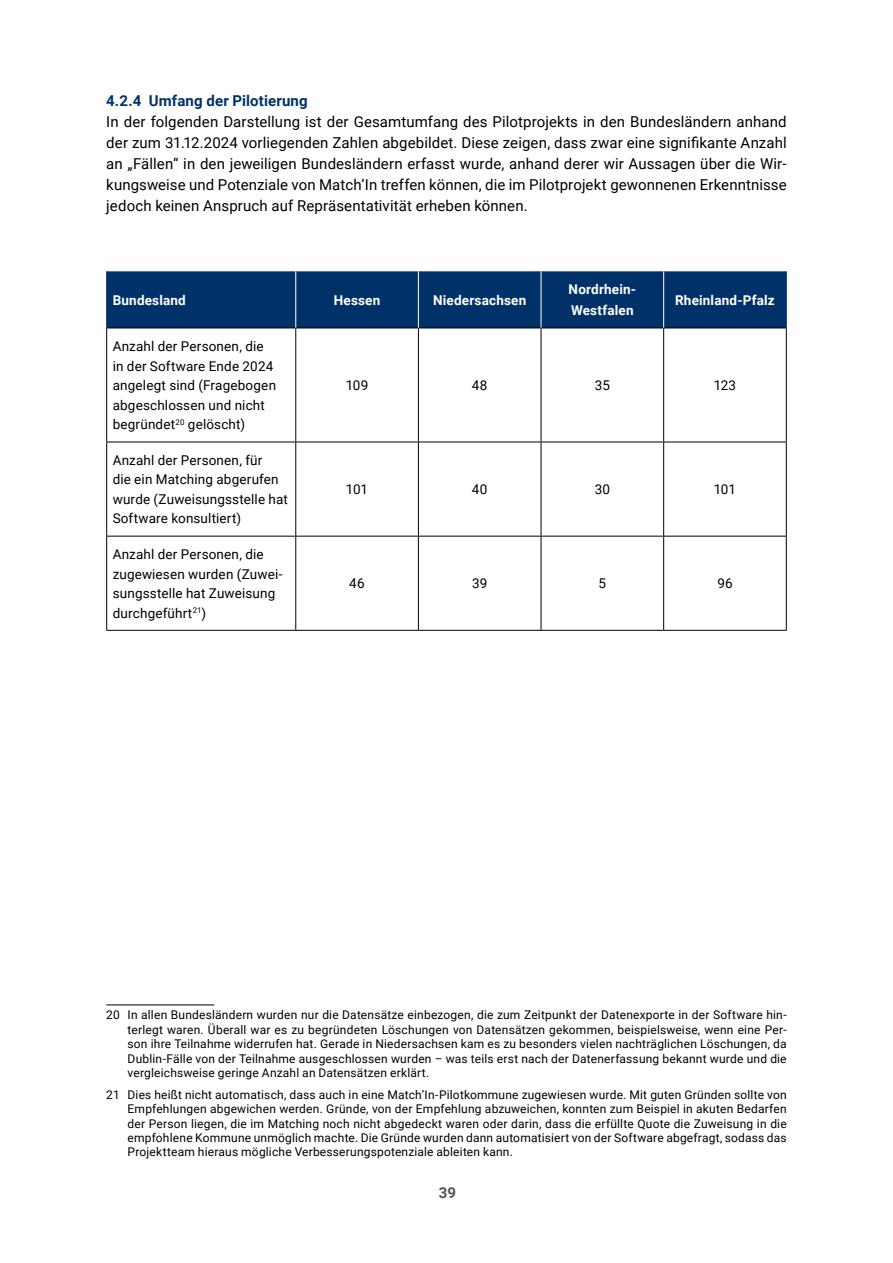
<style>
.page{position:relative;width:893px;height:1263px;background:#fff}
.page>*{position:absolute;margin:0;border:0;box-sizing:border-box;transform-origin:0 0}
.t1{font:15px/21px "Roboto";letter-spacing:.01em;color:#000;text-align:justify}
.Heading_3{font:700 15px "Roboto";letter-spacing:.01em;color:#003269}
.t2{font:700 15px "Roboto";color:#565656}
.t3{font:13.5px/19.5px "Roboto";letter-spacing:.01em;color:#000}
.t4{font:700 13.5px/21px "Roboto";letter-spacing:.015em;color:#fff}
.Footnote_text{font:12px/14.4px "Roboto";letter-spacing:.015em;color:#000;text-align:justify}
</style>
<div class="page">
<div style="left:107px;top:271px;width:679px;height:57px;background:#003269"></div>
<hr style="left:106px;top:328px;width:190px;height:1px;background:#000">
<hr style="left:106px;top:328px;width:1px;height:114px;background:#000">
<hr style="left:296px;top:328px;width:122px;height:1px;background:#000">
<hr style="left:295px;top:328px;width:1px;height:114px;background:#000">
<hr style="left:418px;top:328px;width:123px;height:1px;background:#000">
<hr style="left:418px;top:328px;width:1px;height:114px;background:#000">
<hr style="left:541px;top:328px;width:123px;height:1px;background:#000">
<hr style="left:541px;top:328px;width:1px;height:114px;background:#000">
<hr style="left:664px;top:328px;width:123px;height:1px;background:#000">
<hr style="left:663px;top:328px;width:1px;height:114px;background:#000">
<hr style="left:786px;top:328px;width:1px;height:114px;background:#000">
<hr style="left:106px;top:442px;width:190px;height:1px;background:#000">
<hr style="left:106px;top:442px;width:1px;height:94px;background:#000">
<hr style="left:296px;top:442px;width:122px;height:1px;background:#000">
<hr style="left:295px;top:442px;width:1px;height:94px;background:#000">
<hr style="left:418px;top:442px;width:123px;height:1px;background:#000">
<hr style="left:418px;top:442px;width:1px;height:94px;background:#000">
<hr style="left:541px;top:442px;width:123px;height:1px;background:#000">
<hr style="left:541px;top:442px;width:1px;height:94px;background:#000">
<hr style="left:664px;top:442px;width:123px;height:1px;background:#000">
<hr style="left:663px;top:442px;width:1px;height:94px;background:#000">
<hr style="left:786px;top:442px;width:1px;height:94px;background:#000">
<hr style="left:106px;top:536px;width:190px;height:1px;background:#000">
<hr style="left:106px;top:536px;width:1px;height:94px;background:#000">
<hr style="left:296px;top:536px;width:122px;height:1px;background:#000">
<hr style="left:295px;top:536px;width:1px;height:94px;background:#000">
<hr style="left:418px;top:536px;width:123px;height:1px;background:#000">
<hr style="left:418px;top:536px;width:1px;height:94px;background:#000">
<hr style="left:541px;top:536px;width:123px;height:1px;background:#000">
<hr style="left:541px;top:536px;width:1px;height:94px;background:#000">
<hr style="left:664px;top:536px;width:123px;height:1px;background:#000">
<hr style="left:663px;top:536px;width:1px;height:94px;background:#000">
<hr style="left:786px;top:536px;width:1px;height:94px;background:#000">
<hr style="left:106px;top:630px;width:190px;height:1px;background:#000">
<hr style="left:296px;top:630px;width:122px;height:1px;background:#000">
<hr style="left:418px;top:630px;width:123px;height:1px;background:#000">
<hr style="left:541px;top:630px;width:123px;height:1px;background:#000">
<hr style="left:664px;top:630px;width:123px;height:1px;background:#000">
<hr style="left:295px;top:271px;width:1px;height:57px;background:#fff">
<hr style="left:418px;top:271px;width:1px;height:57px;background:#fff">
<hr style="left:541px;top:271px;width:1px;height:57px;background:#fff">
<hr style="left:663px;top:271px;width:1px;height:57px;background:#fff">
<hr style="left:106px;top:271px;width:1px;height:57px;background:#003269">
<hr style="left:786px;top:271px;width:1px;height:57px;background:#003269">
<hr style="left:106px;top:1004px;width:108px;height:1px;background:#000">
<p class="Heading_3" style="left:106px;top:90px;width:203px">4.2.4 Umfang der Pilotierung</p>
<p class="t1" style="left:106px;top:111px;width:682px">In der folgenden Darstellung ist der Gesamtumfang des Pilotprojekts in den Bundesländern anhand der zum 31.12.2024 vorliegenden Zahlen abgebildet. Diese zeigen, dass zwar eine signifikante Anzahl an „Fällen“ in den jeweiligen Bundesländern erfasst wurde, anhand derer wir Aussagen über die Wir&shy;kungsweise und Potenziale von Match’In treffen können, die im Pilotprojekt gewonnenen Erkenntnisse jedoch keinen Anspruch auf Repräsentativität erheben können.</p>
<p class="t4" style="left:113px;top:289px;width:75px">Bundesland</p>
<p class="t4" style="left:334px;top:289px;width:48px">Hessen</p>
<p class="t4" style="left:433px;top:289px;width:95px">Niedersachsen</p>
<p class="t4" style="left:569px;top:278px;width:69px">Nordrhein-<br>Westfalen</p>
<p class="t4" style="left:675px;top:289px;width:101px">Rheinland-Pfalz</p>
<p class="t3" style="left:113px;top:336px;width:165px">Anzahl der Personen, die in der Software Ende 2024 angelegt sind (Fragebogen abgeschlossen und nicht begründet<sup>20</sup> gelöscht)</p>
<p class="t3" style="left:346px;top:375px;width:24px">109</p>
<p class="t3" style="left:472px;top:375px;width:17px">48</p>
<p class="t3" style="left:595px;top:375px;width:17px">35</p>
<p class="t3" style="left:714px;top:375px;width:24px">123</p>
<p class="t3" style="left:113px;top:450px;width:177px">Anzahl der Personen, für<br>die ein Matching abgerufen wurde (Zuweisungsstelle hat<br>Software konsultiert)</p>
<p class="t3" style="left:113px;top:544px;width:171px">Anzahl der Personen, die zugewiesen wurden (Zuwei&shy;sungsstelle hat Zuweisung durchgeführt<sup>21</sup>)</p>
<p class="t3" style="left:346px;top:479px;width:24px">101</p>
<p class="t3" style="left:472px;top:479px;width:17px">40</p>
<p class="t3" style="left:595px;top:479px;width:17px">30</p>
<p class="t3" style="left:714px;top:479px;width:24px">101</p>
<p class="t3" style="left:349px;top:573px;width:17px">46</p>
<p class="t3" style="left:472px;top:573px;width:17px">39</p>
<p class="t3" style="left:599px;top:573px;width:9px">5</p>
<p class="t3" style="left:717px;top:573px;width:17px">96</p>
<p class="Footnote_text" style="left:128px;top:1007px;width:661px;text-indent:-21px">20 In allen Bundesländern wurden nur die Datensätze einbezogen, die zum Zeitpunkt der Datenexporte in der Software hin&shy;terlegt waren. Überall war es zu begründeten Löschungen von Datensätzen gekommen, beispielsweise, wenn eine Per&shy;son ihre Teilnahme widerrufen hat. Gerade in Niedersachsen kam es zu besonders vielen nachträglichen Löschungen, da Dublin-Fälle von der Teilnahme ausgeschlossen wurden – was teils erst nach der Datenerfassung bekannt wurde und die vergleichsweise geringe Anzahl an Datensätzen erklärt.</p>
<p class="Footnote_text" style="left:128px;top:1087px;width:661px;text-indent:-21px">21 Dies heißt nicht automatisch, dass auch in eine Match’In-Pilotkommune zugewiesen wurde. Mit guten Gründen sollte von Empfehlungen abgewichen werden. Gründe, von der Empfehlung abzuweichen, konnten zum Beispiel in akuten Bedarfen der Person liegen, die im Matching noch nicht abgedeckt waren oder darin, dass die erfüllte Quote die Zuweisung in die empfohlene Kommune unmöglich machte. Die Gründe wurden dann automatisiert von der Software abgefragt, sodass das Projektteam hieraus mögliche Verbesserungspotenziale ableiten kann.</p>
<p class="t2" style="left:439px;top:1182px;width:19px">39</p>
</div>
